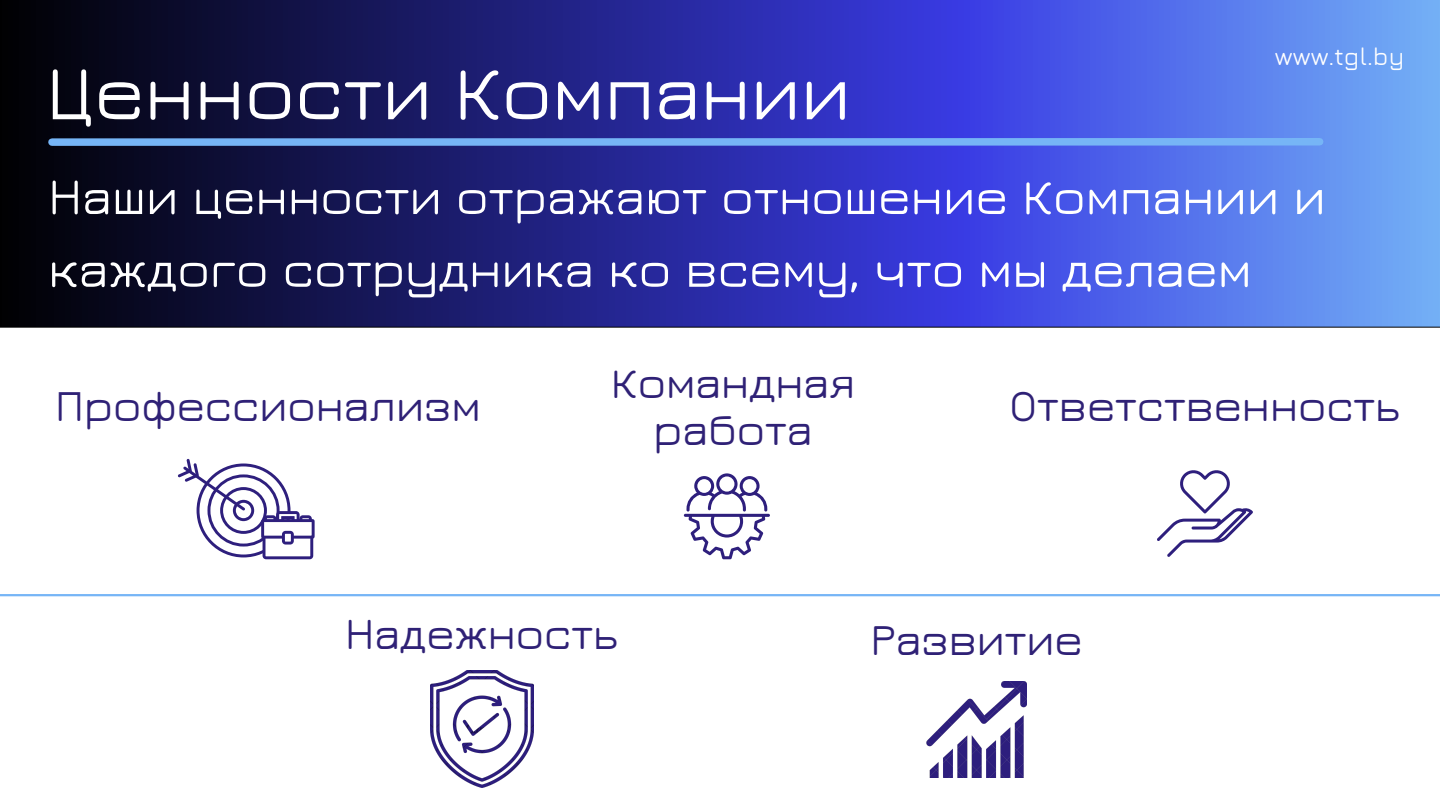
<style>
.page{position:relative;width:1440px;height:810px;background:#fff}
.page>*{position:absolute;margin:0;border:0;box-sizing:border-box;transform-origin:0 0}
.t1{font:500 80.2px "Jura";color:#fff}
.t2{font:500 52px/72.8px "Jura";color:#fff}
.t3{font:500 45px/47.2px "Jura";color:#2f2176;text-align:center}
.t4{font:500 25px "Jura";color:#fff}
</style>
<div class="page">
<svg style="left:0;top:0;width:1440px;height:327px;background:#2f3a99"></svg>
<hr style="left:0;top:327px;width:1440px;height:1px;background:#000">
<hr style="left:0;top:594px;width:1440px;height:2px;background:#76b5f6">
<svg style="left:44px;top:134px;width:1283px;height:16px;background:#4e6fc3"></svg>
<svg style="left:178px;top:459px;width:137px;height:100px"></svg>
<svg style="left:1157px;top:470px;width:96px;height:87px"></svg>
<img style="left:430px;top:670px;width:103px;height:118px">
<img style="left:926px;top:681px;width:101px;height:96px">
<svg style="left:684px;top:473px;width:86px;height:86px"></svg>
<p class="t1" style="left:46px;top:42px;width:806px">Ценности Компании</p>
<h3 class="t4" style="left:1275px;top:41px;width:131px">www.tgl.by</h3>
<p class="t2" style="left:48px;top:158px;width:1279px">Наши ценности отражают отношение Компании и каждого сотрудника ко всему, что мы делаем</p>
<h2 class="t3" style="left:55px;top:381px;width:427px">Профессионализм</h2>
<h3 class="t3" style="left:611px;top:357px;width:246px">Командная работа</h3>
<h3 class="t3" style="left:1010px;top:381px;width:392px">Ответственность</h3>
<p class="t3" style="left:345px;top:608px;width:275px">Надежность</p>
<p class="t3" style="left:871px;top:614px;width:214px">Развитие</p>
</div>
